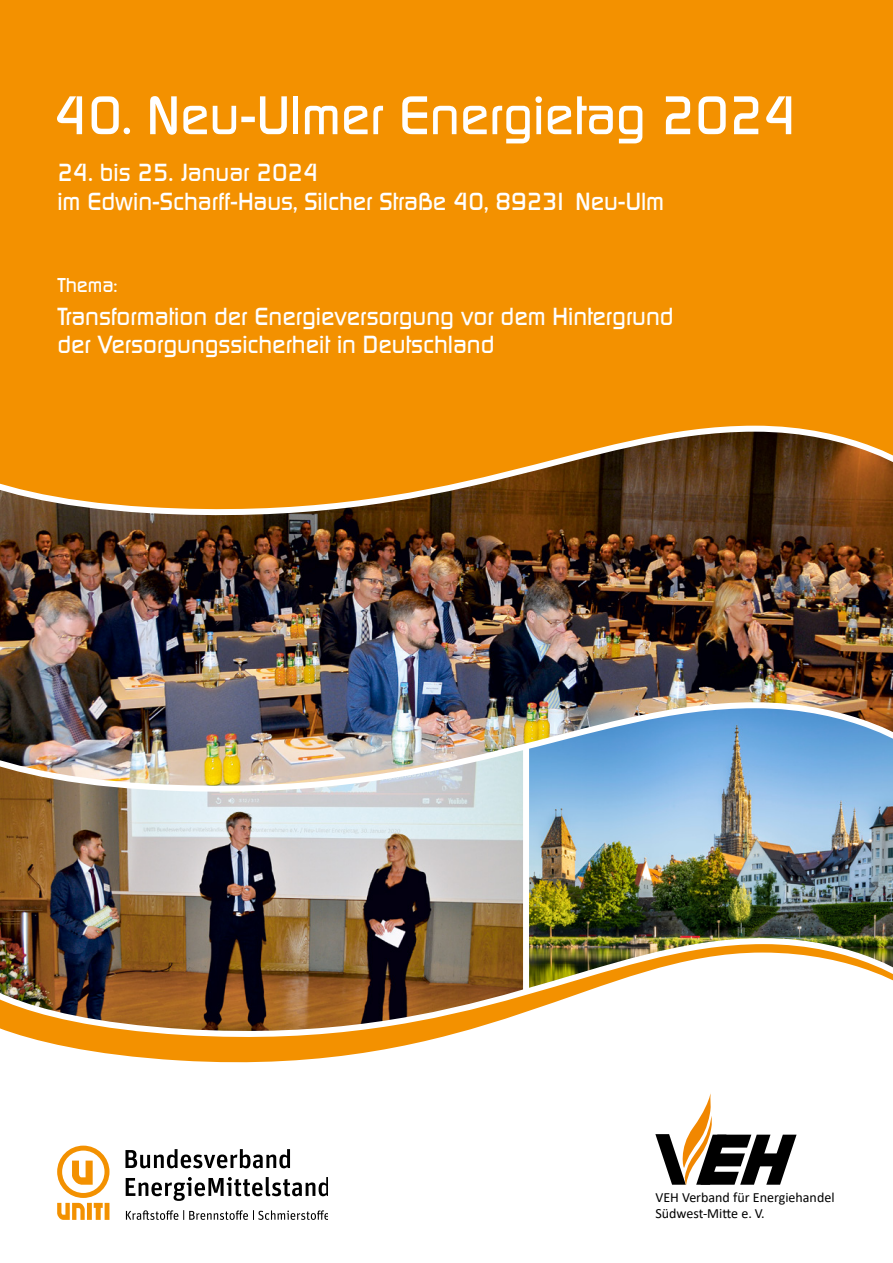
<style>
.page{position:relative;width:893px;height:1263px;background:#fff}
.page>*{position:absolute;margin:0;border:0;box-sizing:border-box;transform-origin:0 0}
.t1{font:500 52.5px "Digital";color:#fff}
.t2{font:500 24px/28.5px "Digital";color:#fff}
.t3{font:500 19.5px "Digital";color:#fff}
.t4{font:13.95px "Calibri";color:#000}
</style>
<div class="page">
<img style="left:0;top:874px;width:893px;height:277px">
<svg style="left:57px;top:1145px;width:52px;height:75px"></svg>
<svg style="left:125px;top:1149px;width:165px;height:19px"></svg>
<svg style="left:126px;top:1177px;width:201px;height:24px"></svg>
<svg style="left:126px;top:1210px;width:201px;height:10px"></svg>
<img style="left:0;top:0;width:893px;height:874px">
<svg style="left:655px;top:1092px;width:142px;height:93px"></svg>
<p class="t1" style="left:54px;top:85px;width:745px">40. Neu-Ulmer Energietag 2024</p>
<p class="t2" style="left:57px;top:159px;width:263px">24. bis 25. Januar 2024</p>
<p class="t2" style="left:57px;top:187px;width:608px">im Edwin-Scharff-Haus, Silcher Straße 40, 89231 Neu-Ulm</p>
<p class="t3" style="left:57px;top:274px;width:62px">Thema:</p>
<p class="t2" style="left:57px;top:302px;width:618px">Transformation der Energieversorgung vor dem Hintergrund der Versorgungssicherheit in Deutschland</p>
<p class="t4" style="left:655px;top:1187px;width:181px">VEH Verband für Energiehandel</p>
<p class="t4" style="left:655px;top:1204px;width:111px">Südwest-Mitte e. V.</p>
</div>
